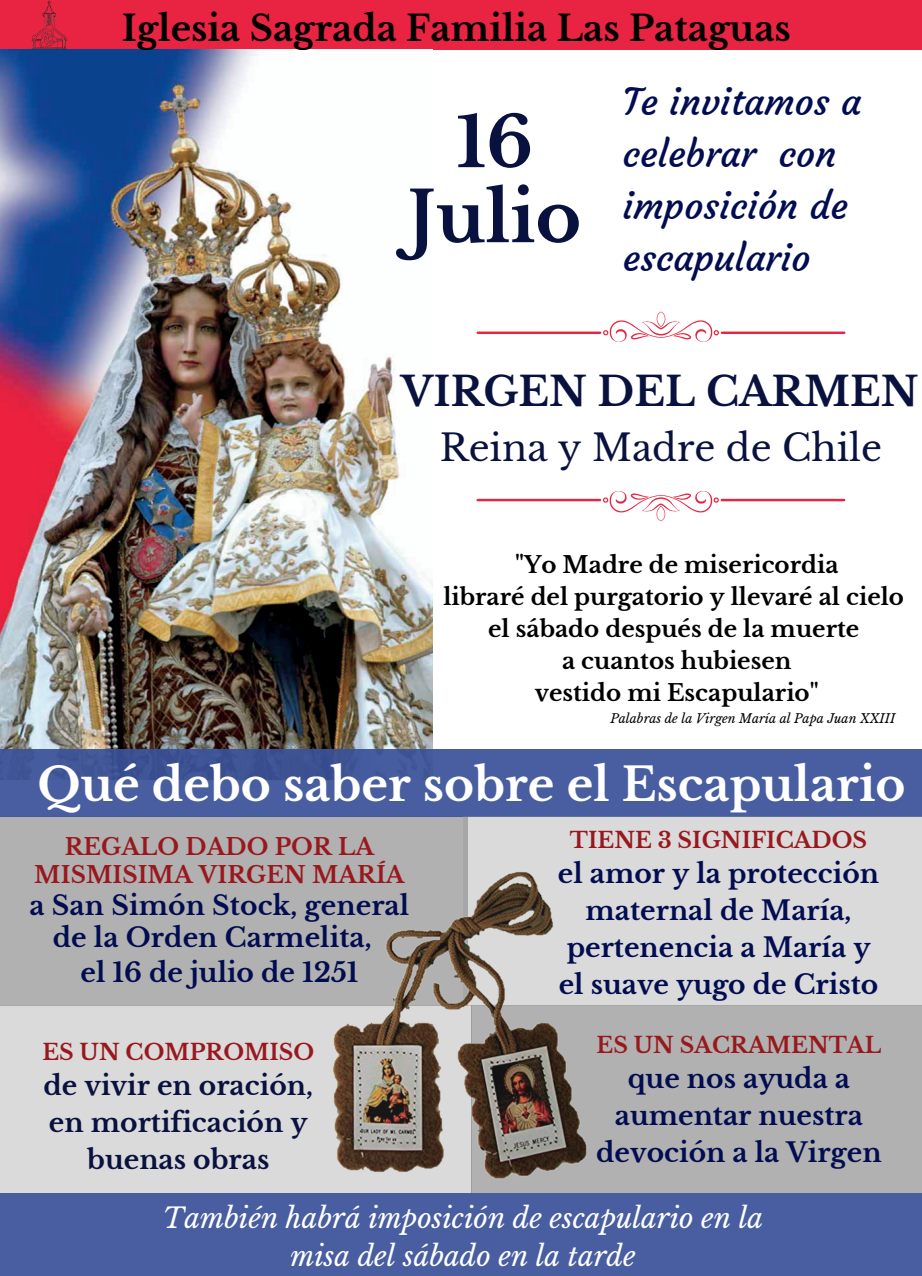
<style>
.page{position:relative;width:922px;height:1276px;background:#fff}
.page>*{position:absolute;margin:0;border:0;box-sizing:border-box;transform-origin:0 0}
.t1{font:700 69.65px "Libre Baskerville";color:#09113f}
.t2{font:700 45.6px "Libre Baskerville";color:#fff}
.t3{font:700 40.1px "Libre Baskerville";color:#09113f}
.t4{font:37.25px/52.1px "Courgette";color:#020d51}
.t5{font:36.6px "Libre Baskerville";color:#09113f}
.t6{font:700 35.1px "Libre Baskerville";color:#000}
.t7{font:italic 27.6px/38.6px "Libre Baskerville";color:#fff;text-align:center}
.t8{font:700 26.5px/36.8px "Libre Baskerville";color:#020d51;text-align:center}
.t9{font:700 26.5px/36.8px "Libre Baskerville";color:#09113f;text-align:center}
.t10{font:700 23px/28.5px "Libre Baskerville";letter-spacing:.005em;color:#99181d;text-align:center}
.t11{font:700 22.9px "Libre Baskerville";color:#000}
.t12{font:700 22px "Libre Baskerville";color:#99181d}
.t13{font:italic 12.5px "Libre Baskerville";color:#000}
</style>
<div class="page">
<div style="left:0;top:0;width:921px;height:50px;background:#e92442"></div>
<img style="left:0;top:50px;width:432px;height:699px">
<svg style="left:476px;top:311px;width:369px;height:31px"></svg>
<svg style="left:476px;top:491px;width:369px;height:30px"></svg>
<div style="left:0;top:816px;width:467px;height:189px;background:#b1b1b1"></div>
<div style="left:0;top:749px;width:921px;height:67px;background:linear-gradient(to right,#42589a,#495fa1)"></div>
<div style="left:0;top:1006px;width:471px;height:187px;background:#dadada"></div>
<div style="left:471px;top:1006px;width:450px;height:187px;background:#b1b1b1"></div>
<div style="left:463px;top:816px;width:458px;height:189px;background:#dadada"></div>
<img style="left:298px;top:851px;width:312px;height:342px">
<div style="left:0;top:1193px;width:921px;height:83px;background:#485ea0"></div>
<img style="left:28px;top:0;width:40px;height:50px">
<p class="t6" style="left:122px;top:7px;width:670px">Iglesia Sagrada Familia Las Pataguas</p>
<p class="t4" style="left:622px;top:76px;width:240px">Te invitamos a celebrar con imposición de escapulario</p>
<p class="t1" style="left:456px;top:100px;width:79px">16</p>
<p class="t1" style="left:407px;top:175px;width:175px">Julio</p>
<p class="t3" style="left:401px;top:368px;width:519px">VIRGEN DEL CARMEN</p>
<p class="t5" style="left:440px;top:426px;width:444px">Reina y Madre de Chile</p>
<p class="t11" style="left:515px;top:551px;width:325px">"Yo Madre de misericordia</p>
<p class="t11" style="left:443px;top:583px;width:462px">libraré del purgatorio y llevaré al cielo</p>
<p class="t11" style="left:488px;top:614px;width:372px">el sábado después de la muerte</p>
<p class="t11" style="left:562px;top:646px;width:231px">a cuantos hubiesen</p>
<p class="t11" style="left:534px;top:678px;width:285px">vestido mi Escapulario"</p>
<p class="t13" style="left:610px;top:711px;width:286px">Palabras de la Virgen María al Papa Juan XXIII</p>
<p class="t2" style="left:37px;top:757px;width:869px">Qué debo saber sobre el Escapulario</p>
<p class="t12" style="left:570px;top:827px;width:299px">TIENE 3 SIGNIFICADOS</p>
<p class="t8" style="left:558px;top:855px;width:323px">el amor y la protección maternal de María,</p>
<p class="t8" style="left:558px;top:929px;width:321px">pertenencia a María y el suave yugo de Cristo</p>
<p class="t10" style="left:34px;top:832px;width:372px">REGALO DADO POR LA<br>MISMISIMA VIRGEN MARÍA</p>
<p class="t8" style="left:30px;top:889px;width:381px;line-height:32.6px">a San Simón Stock, general de la Orden Carmelita,</p>
<p class="t8" style="left:81px;top:954px;width:279px">el 16 de julio de 1251</p>
<p class="t12" style="left:42px;top:1038px;width:273px">ES UN COMPROMISO</p>
<p class="t9" style="left:43px;top:1067px;width:271px">de vivir en oración, en mortificación y buenas obras</p>
<p class="t12" style="left:596px;top:1031px;width:286px">ES UN SACRAMENTAL</p>
<p class="t8" style="left:627px;top:1060px;width:224px">que nos ayuda a</p>
<p class="t8" style="left:614px;top:1097px;width:250px">aumentar nuestra</p>
<p class="t8" style="left:596px;top:1134px;width:287px">devoción a la Virgen</p>
<p class="t7" style="left:163px;top:1198px;width:601px">También habrá imposición de escapulario en la misa del sábado en la tarde</p>
</div>
